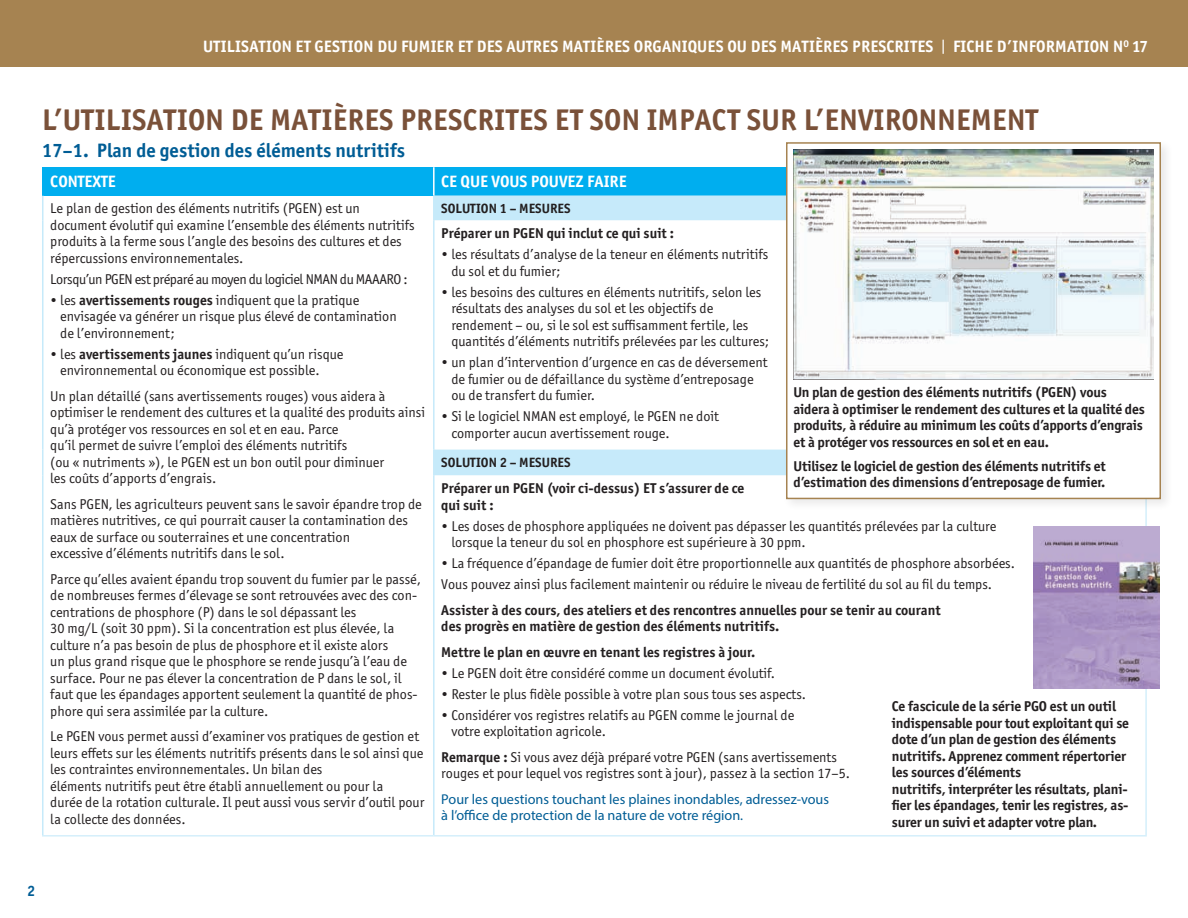
<style>
.page{position:relative;width:1188px;height:918px;background:#fff}
.page>*{position:absolute;margin:0;border:0;box-sizing:border-box;transform-origin:0 0}
.t1{font:700 30px "Officina Sans ITC Pro";letter-spacing:.01em;color:#7a5139}
.t2{font:700 19.5px "Officina Sans ITC Pro";color:#005d95}
.t3{font:700 16.5px "Officina Sans ITC Pro";letter-spacing:.01em;color:#fff}
.t4{font:700 15px "Officina Sans ITC Pro";color:#005d95}
.t5{font:14.25px/16.5px "Officina Sans ITC Pro";color:#231f20}
.t6{font:700 14.25px/16.5px "Officina Sans ITC Pro";letter-spacing:-.01em;color:#231f20}
.t7{font:14.25px/16.5px "Myriad Pro";color:#005d95}
.t8{font:14.25px "Officina Sans ITC Pro";letter-spacing:-.03em;color:#231f20}
.t9{font:700 13.5px "Officina Sans ITC Pro";color:#231f20}
.s1{font-weight:400}
.s2{font-weight:700}
</style>
<div class="page">
<div style="left:0;top:0;width:1188px;height:68px;background:#a68351"></div>
<div style="left:43px;top:167px;width:391px;height:28px;background:#00aeef"></div>
<div style="left:434px;top:167px;width:712px;height:28px;background:#00aeef"></div>
<svg style="left:435px;top:195px;width:347px;height:280px"></svg>
<hr style="left:42px;top:195px;width:2px;height:25px;background:#c6eafa">
<hr style="left:42px;top:220px;width:2px;height:230px;background:#c6eafa">
<hr style="left:433px;top:220px;width:2px;height:230px;background:#c6eafa">
<hr style="left:42px;top:450px;width:2px;height:25px;background:#c6eafa">
<hr style="left:42px;top:475px;width:2px;height:360px;background:#c6eafa">
<hr style="left:433px;top:475px;width:2px;height:360px;background:#c6eafa">
<hr style="left:433px;top:167px;width:2px;height:28px;background:#fff">
<hr style="left:1145px;top:475px;width:2px;height:360px;background:#d4effb">
<hr style="left:433px;top:195px;width:2px;height:25px;background:#c6eafa">
<hr style="left:433px;top:450px;width:2px;height:25px;background:#c6eafa">
<hr style="left:42px;top:835px;width:392px;height:2px;background:#d4effb">
<hr style="left:434px;top:835px;width:713px;height:2px;background:#d4effb">
<hr style="left:42px;top:167px;width:2px;height:28px;background:#00aeef">
<div style="left:782px;top:139px;width:391px;height:373px;background:#231f20;opacity:.1"></div>
<div style="left:786px;top:142px;width:375px;height:357px;background:#fff;border:2px solid #a68351"></div>
<img style="left:794px;top:150px;width:359px;height:229px">
<img style="left:1033px;top:526px;width:127px;height:163px">
<p class="t3" style="left:203px;top:37px;width:946px">UTILISATION ET GESTION DU FUMIER ET DES AUTRES MATIÈRES ORGANIQUES OU DES MATIÈRES PRESCRITES <span class="s1">|</span> FICHE D’INFORMATION N<sup>O</sup> 17</p>
<h1 class="t1" style="left:42px;top:101px;width:997px">L’UTILISATION DE MATIÈRES PRESCRITES ET SON IMPACT SUR L’ENVIRONNEMENT</h1>
<h2 class="t2" style="left:42px;top:138px;width:365px">17–1. Plan de gestion des éléments nutritifs</h2>
<p class="t3" style="left:50px;top:171px;width:67px">CONTEXTE</p>
<p class="t3" style="left:441px;top:171px;width:187px">CE QUE VOUS POUVEZ FAIRE</p>
<p class="t5" style="left:50px;top:200px;width:366px">Le plan de gestion des éléments nutritifs (PGEN) est un document évolutif qui examine l’ensemble des éléments nutritifs produits à la ferme sous l’angle des besoins des cultures et des répercussions environnementales.</p>
<p class="t8" style="left:50px;top:271px;width:359px">Lorsqu’un PGEN est préparé au moyen du logiciel NMAN du MAAARO :</p>
<p class="t5" style="left:60px;top:292px;width:338px;text-indent:-10px">• les <span class="s2">avertissements rouges</span> indiquent que la pratique envisagée va générer un risque plus élevé de contamination de l’environnement;</p>
<p class="t5" style="left:60px;top:346px;width:285px;text-indent:-10px">• les <span class="s2">avertissements jaunes</span> indiquent qu’un risque environnemental ou économique est possible.</p>
<p class="t5" style="left:50px;top:388px;width:376px">Un plan détaillé (sans avertissements rouges) vous aidera à optimiser le rendement des cultures et la qualité des produits ainsi qu’à protéger vos ressources en sol et en eau. Parce<br>qu’il permet de suivre l’emploi des éléments nutritifs<br>(ou « nutriments »), le PGEN est un bon outil pour diminuer<br>les coûts d’apports d’engrais.</p>
<p class="t5" style="left:50px;top:496px;width:373px">Sans PGEN, les agriculteurs peuvent sans le savoir épandre trop de matières nutritives, ce qui pourrait causer la contamination des eaux de surface ou souterraines et une concentration<br>excessive d’éléments nutritifs dans le sol.</p>
<p class="t5" style="left:50px;top:571px;width:372px">Parce qu’elles avaient épandu trop souvent du fumier par le passé, de nombreuses fermes d’élevage se sont retrouvées avec des con&shy;centrations de phosphore (P) dans le sol dépassant les<br>30 mg/L (soit 30 ppm). Si la concentration est plus élevée, la culture n’a pas besoin de plus de phosphore et il existe alors<br>un plus grand risque que le phosphore se rende jusqu’à l’eau de surface. Pour ne pas élever la concentration de P dans le sol, il faut que les épandages apportent seulement la quantité de phos&shy;phore qui sera assimilée par la culture.</p>
<p class="t5" style="left:50px;top:728px;width:376px">Le PGEN vous permet aussi d’examiner vos pratiques de gestion et leurs effets sur les éléments nutritifs présents dans le sol ainsi que les contraintes environnementales. Un bilan des<br>éléments nutritifs peut être établi annuellement ou pour la<br>durée de la rotation culturale. Il peut aussi vous servir d’outil pour la collecte des données.</p>
<p class="t9" style="left:441px;top:200px;width:131px">SOLUTION 1 – MESURES</p>
<p class="t6" style="left:441px;top:225px;width:234px">Préparer un PGEN qui inclut ce qui suit :</p>
<p class="t5" style="left:451px;top:246px;width:319px;text-indent:-10px">• les résultats d’analyse de la teneur en éléments nutritifs du sol et du fumier;</p>
<p class="t5" style="left:451px;top:283px;width:319px;text-indent:-10px">• les besoins des cultures en éléments nutritifs, selon les résultats des analyses du sol et les objectifs de rendement – ou, si le sol est suffisamment fertile, les quantités d’éléments nutritifs prélevées par les cultures;</p>
<p class="t5" style="left:451px;top:354px;width:318px;text-indent:-10px">• un plan d’intervention d’urgence en cas de déversement de fumier ou de défaillance du système d’entreposage ou de transfert du fumier.</p>
<p class="t5" style="left:451px;top:408px;width:269px;text-indent:-10px">• Si le logiciel NMAN est employé, le PGEN ne doit comporter aucun avertissement rouge.</p>
<p class="t9" style="left:441px;top:454px;width:131px">SOLUTION 2 – MESURES</p>
<p class="t6" style="left:441px;top:480px;width:305px">Préparer un PGEN (voir ci-dessus) ET s’assurer de ce qui suit :</p>
<p class="t5" style="left:451px;top:517px;width:547px;text-indent:-10px">• Les doses de phosphore appliquées ne doivent pas dépasser les quantités prélevées par la culture lorsque la teneur du sol en phosphore est supérieure à 30 ppm.</p>
<p class="t5" style="left:441px;top:553px;width:575px;line-height:21px">• La fréquence d’épandage de fumier doit être proportionnelle aux quantités de phosphore absorbées.<br>Vous pouvez ainsi plus facilement maintenir ou réduire le niveau de fertilité du sol au fil du temps.</p>
<p class="t6" style="left:441px;top:601px;width:501px">Assister à des cours, des ateliers et des rencontres annuelles pour se tenir au courant des progrès en matière de gestion des éléments nutritifs.</p>
<p class="t6" style="left:441px;top:643px;width:315px">Mettre le plan en œuvre en tenant les registres à jour.</p>
<p class="t5" style="left:441px;top:664px;width:335px">• Le PGEN doit être considéré comme un document évolutif.</p>
<p class="t5" style="left:441px;top:685px;width:366px">• Rester le plus fidèle possible à votre plan sous tous ses aspects.</p>
<p class="t5" style="left:451px;top:706px;width:344px;text-indent:-10px">• Considérer vos registres relatifs au PGEN comme le journal de votre exploitation agricole.</p>
<p class="t5" style="left:441px;top:748px;width:410px"><span class="s2">Remarque :</span> Si vous avez déjà préparé votre PGEN (sans avertissements rouges et pour lequel vos registres sont à jour), passez à la section 17–5.</p>
<p class="t7" style="left:441px;top:790px;width:389px">Pour les questions touchant les plaines inondables, adressez-vous à l’office de protection de la nature de votre région.</p>
<p class="t6" style="left:794px;top:384px;width:353px">Un plan de gestion des éléments nutritifs (PGEN) vous aidera à optimiser le rendement des cultures et la qualité des produits, à réduire au minimum les coûts d’apports d’engrais et à protéger vos ressources en sol et en eau.</p>
<p class="t6" style="left:794px;top:458px;width:314px">Utilisez le logiciel de gestion des éléments nutritifs et d’estimation des dimensions d’entreposage de fumier.</p>
<p class="t6" style="left:892px;top:698px;width:239px">Ce fascicule de la série PGO est un outil indispensable pour tout exploitant qui se dote d’un plan de gestion des éléments nutritifs. Apprenez comment répertorier les sources d’éléments<br>nutritifs, interpréter les résultats, plani&shy;fier les épandages, tenir les registres, as&shy;surer un suivi et adapter votre plan.</p>
<p class="t4" style="left:27px;top:882px;width:10px">2</p>
</div>
